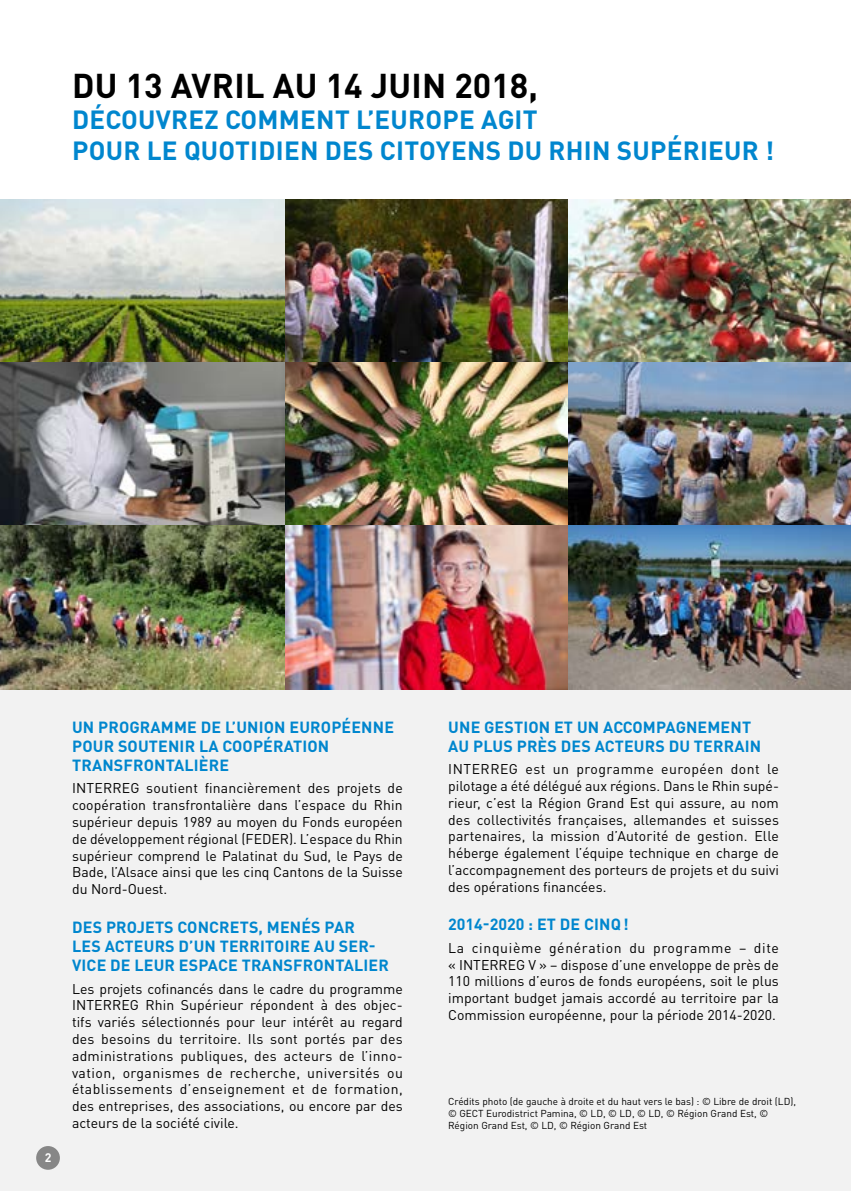
<style>
.page{position:relative;width:851px;height:1191px;background:#fff}
.page>*{position:absolute;margin:0;border:0;box-sizing:border-box;transform-origin:0 0}
.t1{font:700 34px "DIN Pro";letter-spacing:.01em;color:#000}
.t2{font:700 26px/31.2px "DIN Pro";letter-spacing:.01em;color:#0086ce}
.t3{font:700 16px/19.2px "DIN Pro";letter-spacing:.01em;color:#0086ce}
.t4{font:14px/16.8px "DIN Pro";color:#000;text-align:justify}
.t5{font:700 12.4px "DIN Pro";color:#fff}
.t6{font:10px/12px "DIN Pro";color:#000}
</style>
<div class="page">
<div style="left:0;top:688px;width:850px;height:503px;background:#f2f2f2"></div>
<img style="left:0;top:199px;width:850px;height:490px">
<div style="left:36px;top:1146px;width:24px;height:23px;background:#878787;border-radius:50%"></div>
<h1 class="t1" style="left:72px;top:63px;width:467px">DU 13 AVRIL AU 14 JUIN 2018,</h1>
<h2 class="t2" style="left:72px;top:103px;width:703px">DÉCOUVREZ COMMENT L’EUROPE AGIT<br>POUR LE QUOTIDIEN DES CITOYENS DU RHIN SUPÉRIEUR !</h2>
<p class="t5" style="left:45px;top:1148px;width:8px">2</p>
<p class="t3" style="left:72px;top:716px;width:323px">UN PROGRAMME DE L’UNION EUROPÉENNE<br>POUR SOUTENIR LA COOPÉRATION<br>TRANSFRONTALIÈRE</p>
<p class="t4" style="left:72px;top:779px;width:332px">INTERREG soutient financièrement des projets de coopération transfrontalière dans l’espace du Rhin supérieur depuis 1989 au moyen du Fonds européen de développement régional (FEDER). L’espace du Rhin supérieur comprend le Palatinat du Sud, le Pays de Bade, l’Alsace ainsi que les cinq Cantons de la Suisse du Nord-Ouest.</p>
<p class="t3" style="left:72px;top:916px;width:318px">DES PROJETS CONCRETS, MENÉS PAR<br>LES ACTEURS D’UN TERRITOIRE AU SER-<br>VICE DE LEUR ESPACE TRANSFRONTALIER</p>
<p class="t4" style="left:72px;top:979px;width:332px">Les projets cofinancés dans le cadre du programme INTERREG Rhin Supérieur répondent à des objec&shy;tifs variés sélectionnés pour leur intérêt au regard des besoins du territoire. Ils sont portés par des administrations publiques, des acteurs de l’inno&shy;vation, organismes de recherche, universités ou établissements d’enseignement et de formation, des entreprises, des associations, ou encore par des acteurs de la société civile.</p>
<p class="t3" style="left:448px;top:716px;width:314px">UNE GESTION ET UN ACCOMPAGNEMENT<br>AU PLUS PRÈS DES ACTEURS DU TERRAIN</p>
<p class="t4" style="left:448px;top:760px;width:332px">INTERREG est un programme européen dont le pilotage a été délégué aux régions. Dans le Rhin supé&shy;rieur, c’est la Région Grand Est qui assure, au nom des collectivités françaises, allemandes et suisses partenaires, la mission d’Autorité de gestion. Elle héberge également l’équipe technique en charge de l’accompagnement des porteurs de projets et du suivi des opérations financées.</p>
<p class="t3" style="left:448px;top:914px;width:182px">2014-2020 : ET DE CINQ!</p>
<p class="t4" style="left:448px;top:938px;width:332px">La cinquième génération du programme – dite « INTERREG V » – dispose d’une enveloppe de près de 110 millions d’euros de fonds européens, soit le plus important budget jamais accordé au territoire par la Commission européenne, pour la période 2014-2020.</p>
<p class="t6" style="left:448px;top:1094px;width:349px">Crédits photo (de gauche à droite et du haut vers le bas) : © Libre de droit (LD), © GECT Eurodistrict Pamina, © LD, © LD, © LD, © Région Grand Est, ©<br>Région Grand Est, © LD, © Région Grand Est</p>
</div>
